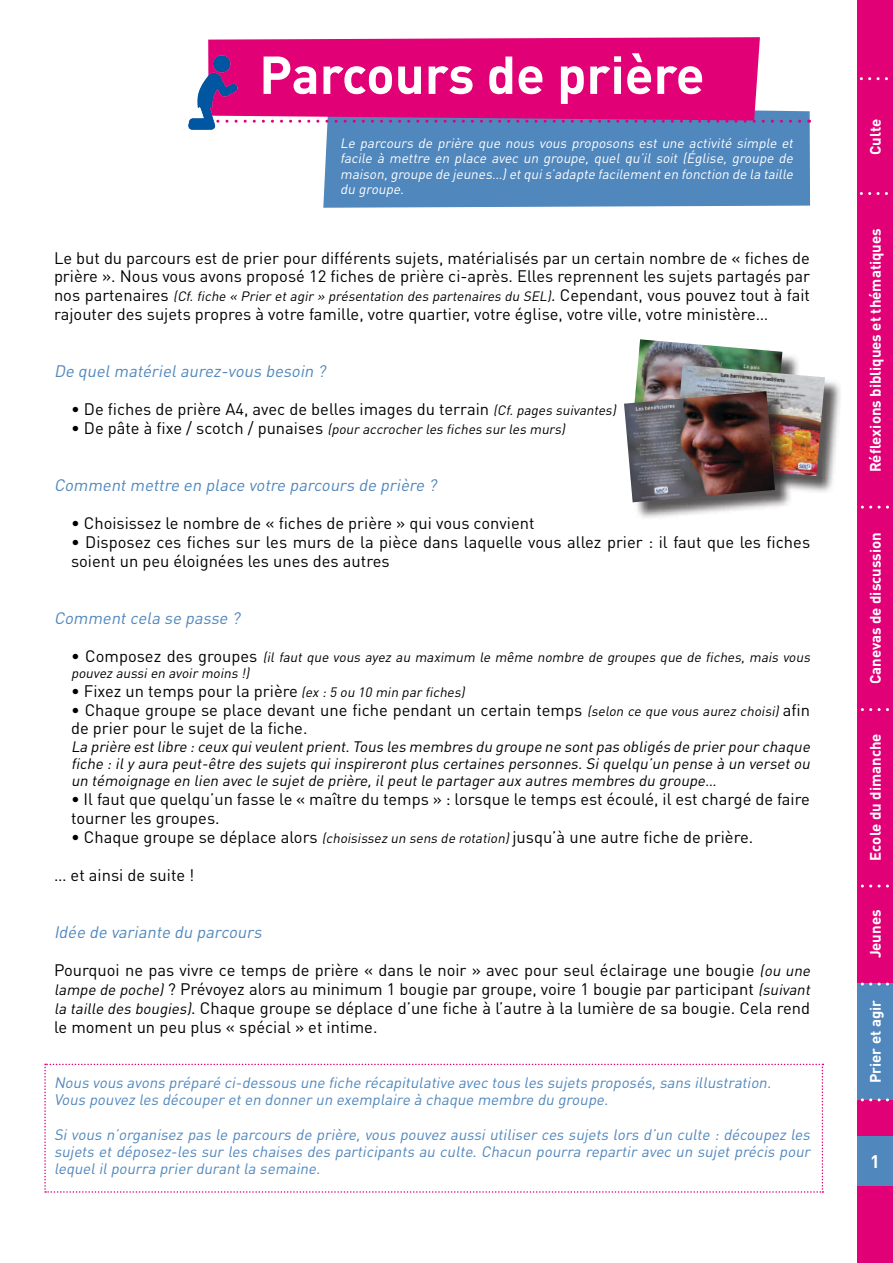
<style>
.page{position:relative;width:893px;height:1263px;background:#fff}
.page>*{position:absolute;margin:0;border:0;box-sizing:border-box;transform-origin:0 0}
.t1{font:700 52.5px "DIN Pro";color:#fff}
.t2{font:700 18px "DIN Pro";color:#fff}
.t3{font:16.5px/18.9px "DIN Pro";color:#000}
.t4{font:italic 16.5px "DIN Pro";color:#5087bd}
.t5{font:italic 15px/17.2px "DIN Pro";color:#5087bd;text-align:justify}
.t6{font:italic 15px/17.2px "DIN Pro";color:#000;text-align:justify}
.t7{font:700 15px "DIN Pro";color:#fff}
.t8{font:italic 13.5px/15.6px "DIN Pro";color:#000}
.t9{font:italic 13.5px/15.6px "DIN Pro";color:#fff;text-align:justify}
.s1{font-style:normal;font-size:16.5px}
.s2{font-style:italic;font-size:13.5px}
.s3{font-style:italic;font-size:15px}
</style>
<div class="page">
<div style="left:857px;top:0;width:36px;height:1263px;background:#e20077"></div>
<div style="left:857px;top:1136px;width:36px;height:50px;background:#5087bd"></div>
<div style="left:857px;top:983px;width:36px;height:117px;background:#5087bd"></div>
<svg style="left:859px;top:77px;width:27px;height:3px"></svg>
<svg style="left:859px;top:192px;width:27px;height:3px"></svg>
<svg style="left:857px;top:506px;width:32px;height:3px"></svg>
<svg style="left:857px;top:708px;width:32px;height:3px"></svg>
<svg style="left:857px;top:884px;width:32px;height:3px"></svg>
<svg style="left:861px;top:982px;width:28px;height:3px"></svg>
<svg style="left:857px;top:1098px;width:32px;height:3px"></svg>
<svg style="left:44px;top:1064px;width:779px;height:129px"></svg>
<div style="left:323px;top:110px;width:487px;height:98px;background:#5087bd"></div>
<svg style="left:252px;top:120px;width:548px;height:3px"></svg>
<div style="left:208px;top:37px;width:552px;height:84px;background:#e20077"></div>
<img style="left:188px;top:54px;width:64px;height:76px">
<div style="left:634px;top:342px;width:167px;height:126px;background:#231f20;opacity:.75"></div>
<img style="left:634px;top:339px;width:148px;height:52px">
<div style="left:677px;top:368px;width:166px;height:126px;background:#231f20;opacity:.75"></div>
<img style="left:674px;top:365px;width:151px;height:111px">
<div style="left:627px;top:394px;width:166px;height:126px;background:#231f20;opacity:.75"></div>
<img style="left:624px;top:391px;width:151px;height:111px">
<p class="t1" style="left:259px;top:39px;width:447px">Parcours de prière</p>
<p class="t9" style="left:340px;top:134px;width:457px">Le parcours de prière que nous vous proposons est une activité simple et facile à mettre en place avec un groupe, quel qu’il soit (Église, groupe de maison,groupe de jeunes…)etquis’adapte facilementen fonction de la taille du groupe.</p>
<p class="t3" style="left:54px;top:247px;width:758px">Le but du parcours est de prier pour différents sujets, matérialisés par un certain nombre de « fiches de prière ». Nous vous avons proposé 12 fiches de prière ci-après. Elles reprennent les sujets partagés par</p>
<p class="t8" style="left:54px;top:288px;width:757px"><span class="s1">n o s p a rt e n a i re s</span> (Cf.fiche « Prier etagir » présentation des partenaires du SEL)<span class="s1">. C e p e n d a n t , vo u s p o u ve z t o u t à fa i t</span></p>
<p class="t3" style="left:54px;top:304px;width:716px">rajouter des sujets propres à votre famille, votre quartier, votre église, votre ville, votre ministère…</p>
<p class="t4" style="left:54px;top:360px;width:277px">De quelmatérielaurez-vous besoin ?</p>
<p class="t3" style="left:71px;top:399px;width:550px">• De fiches de prière A4, avec de belles images du terrain <span class="s2">(Cf.pages suivantes)</span></p>
<p class="t8" style="left:71px;top:421px;width:499px"><span class="s1">• D e p â t e à fi xe / s co t c h / p u n a i s e s</span> (pour accrocher les fiches sur les murs)</p>
<p class="t4" style="left:54px;top:474px;width:388px">Commentmettre en place votre parcours de prière ?</p>
<p class="t3" style="left:71px;top:513px;width:465px">• Choisissez le nombre de « fiches de prière » qui vous convient</p>
<p class="t3" style="left:71px;top:532px;width:741px">• Disposez ces fiches sur les murs de la pièce dans laquelle vous allez prier : il faut que les fiches soient un peu éloignées les unes des autres</p>
<p class="t4" style="left:54px;top:607px;width:191px">Commentcela se passe ?</p>
<p class="t8" style="left:71px;top:649px;width:744px"><span class="s1">• C o m p o s e z d e s g ro u p e s</span> (il faut que vous ayez au maximum le même nombre de groupes que de fiches, mais vous pouvez aussien avoir moins !)</p>
<p class="t3" style="left:71px;top:680px;width:398px">• Fixez un temps pour la prière <span class="s2">(ex :5 ou 10 min par fiches)</span></p>
<p class="t3" style="left:71px;top:699px;width:740px">• Chaque groupe se place devant une fiche pendant un certain temps <span class="s2">(selon ce que vous aurez choisi)</span> afin de prier pour le sujet de la fiche.</p>
<p class="t6" style="left:71px;top:737px;width:744px">La prière estlibre :ceux quiveulentprient.Tous les membres du groupe ne sontpas obligés de prier pour chaque fiche :ily aura peut-être des sujets quiinspirerontplus certaines personnes.Siquelqu’un pense à un versetou un témoignage en lien avec le sujetde prière,ilpeutle partager aux autres membres du groupe…</p>
<p class="t3" style="left:71px;top:789px;width:740px">• Il faut que quelqu’un fasse le « maître du temps » : lorsque le temps est écoulé, il est chargé de faire tourner les groupes.</p>
<p class="t3" style="left:71px;top:827px;width:684px">• Chaque groupe se déplace alors <span class="s2">(choisissez un sens de rotation)</span>jusqu’à une autre fiche de prière.</p>
<p class="t3" style="left:54px;top:865px;width:142px">… et ainsi de suite !</p>
<p class="t4" style="left:54px;top:921px;width:213px">Idée de variante du parcours</p>
<p class="t3" style="left:54px;top:960px;width:761px">Pourquoi ne pas vivre ce temps de prière « dans le noir » avec pour seul éclairage une bougie <span class="s3">(ou une lampe de poche)</span>? Prévoyez alors au minimum 1 bougie par groupe, voire 1 bougie par participant <span class="s3">(suivant la taille des bougies)</span>. Chaque groupe se déplace d’une fiche à l’autre à la lumière de sa bougie. Cela rend le moment un peu plus « spécial » et intime.</p>
<p class="t5" style="left:54px;top:1073px;width:722px">Nous vous avons préparé ci-dessous une fiche récapitulative avec tous les sujets proposés,sans illustration.</p>
<p class="t5" style="left:54px;top:1091px;width:559px">Vous pouvez les découper eten donner un exemplaire à chaque membre du groupe.</p>
<p class="t5" style="left:54px;top:1125px;width:761px">Si vous n’organisez pas le parcours de prière, vous pouvez aussi utiliser ces sujets lors d’un culte : découpez les sujets et déposez-les sur les chaises des participants au culte. Chacun pourra repartir avec un sujet précis pour lequelilpourra prier durantla semaine.</p>
<p class="t7" style="left:865px;top:155px;width:38px;rotate:-90deg">Culte</p>
<p class="t7" style="left:865px;top:472px;width:246px;rotate:-90deg">Réflexions bibliques et thématiques</p>
<p class="t7" style="left:865px;top:684px;width:153px;rotate:-90deg">Canevas de discussion</p>
<p class="t7" style="left:865px;top:861px;width:129px;rotate:-90deg">Ecole du dimanche</p>
<p class="t7" style="left:865px;top:958px;width:50px;rotate:-90deg">Jeunes</p>
<p class="t7" style="left:865px;top:1083px;width:85px;rotate:-90deg">Prier et agir</p>
<p class="t2" style="left:870px;top:1149px;width:11px">1</p>
</div>
